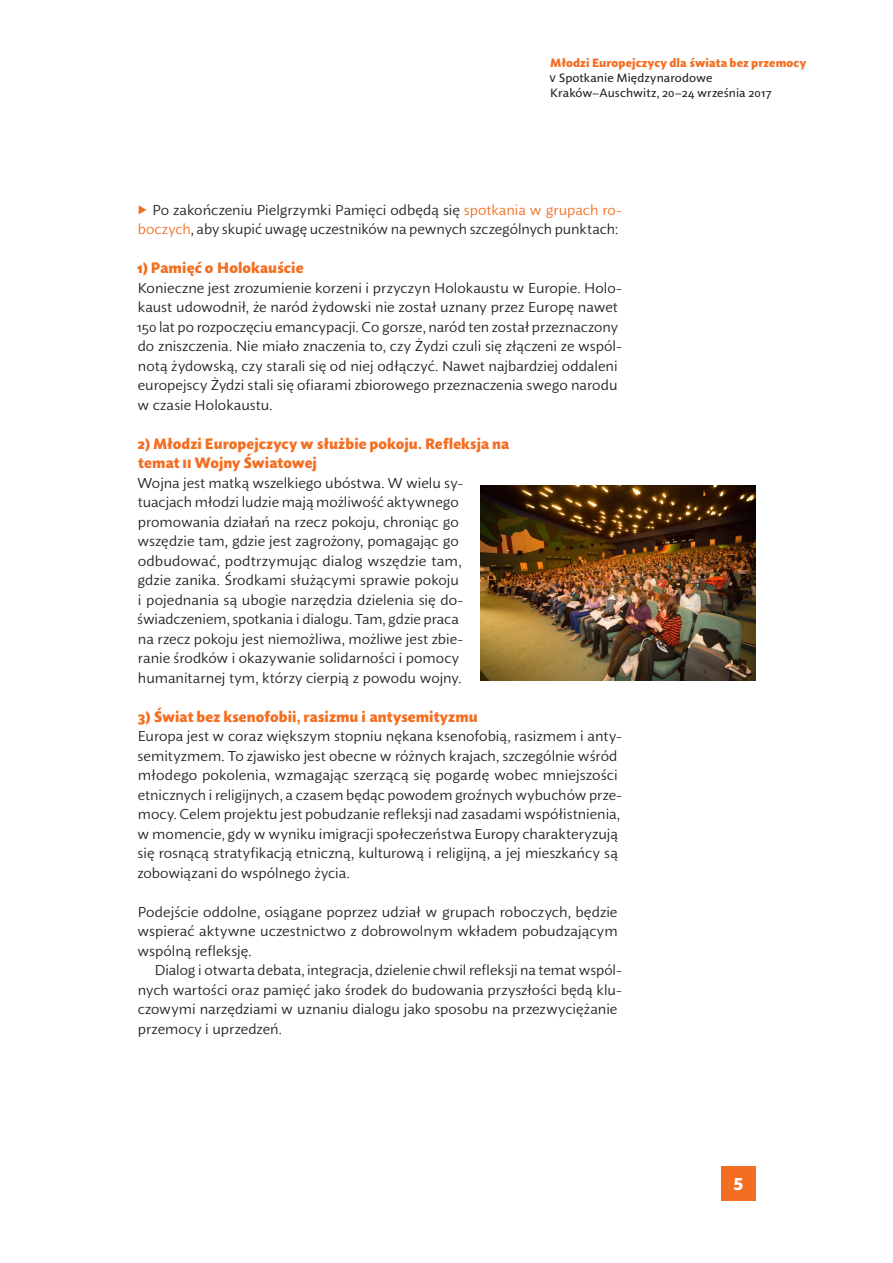
<style>
.page{position:relative;width:893px;height:1263px;background:#fff}
.page>*{position:absolute;margin:0;border:0;box-sizing:border-box;transform-origin:0 0}
.t1{font:900 18px "Lelum Sans";color:#fff}
.t2{font:900 15px/19.5px "Lelum Sans";letter-spacing:.005em;color:#f36e21}
.t3{font:14.25px/19.5px "Lelum Sans";color:#231f20}
.t4{font:12px/15px "Lelum Sans";letter-spacing:.005em;color:#231f20}
.t5{font:900 12px "Lelum Sans";letter-spacing:.015em;color:#f36e21}
.s1{color:#f36e21}
</style>
<div class="page">
<div style="left:721px;top:1166px;width:35px;height:34px;background:#f36e21"></div>
<img style="left:481px;top:486px;width:275px;height:194px">
<p class="t5" style="left:550px;top:53px;width:258px">Młodzi Europejczycy dla świata bez przemocy</p>
<p class="t4" style="left:549px;top:71px;width:223px">V Spotkanie Międzynarodowe<br>Kraków–Auschwitz, 20–24 września 2017</p>
<p class="t3" style="left:138px;top:200px;width:485px;text-align:right">Po zakończeniu Pielgrzymki Pamięci odbędą się <span class="s1">spotkania w grupach ro&shy;boczych</span>, aby skupić uwagę uczestników na pewnych szczególnych punktach:</p>
<p class="t2" style="left:137px;top:258px;width:168px">1) Pamięć o Holokauście</p>
<p class="t3" style="left:137px;top:278px;width:486px">Konieczne jest zrozumienie korzeni i przyczyn Holokaustu w Europie. Holo&shy;kaust udowodnił, że naród żydowski nie został uznany przez Europę nawet 150 lat po rozpoczęciu emancypacji. Co gorsze, naród ten został przeznaczony do zniszczenia. Nie miało znaczenia to, czy Żydzi czuli się złączeni ze wspól&shy;notą żydowską, czy starali się od niej odłączyć. Nawet najbardziej oddaleni europejscy Żydzi stali się ofiarami zbiorowego przeznaczenia swego narodu w czasie Holokaustu.</p>
<p class="t2" style="left:137px;top:434px;width:373px">2) Młodzi Europejczycy w służbie pokoju. Refleksja na temat II Wojny Światowej</p>
<p class="t3" style="left:137px;top:473px;width:327px">Wojna jest matką wszelkiego ubóstwa. W wielu sy&shy;tuacjach młodzi ludzie mają możliwość aktywnego promowania działań na rzecz pokoju, chroniąc go wszędzie tam, gdzie jest zagrożony, pomagając go odbudować, podtrzymując dialog wszędzie tam, gdzie zanika. Środkami służącymi sprawie pokoju i pojednania są ubogie narzędzia dzielenia się do&shy;świadczeniem, spotkania i dialogu. Tam, gdzie praca na rzecz pokoju jest niemożliwa, możliwe jest zbie&shy;ranie środków i okazywanie solidarności i pomocy humanitarnej tym, którzy cierpią z powodu wojny.</p>
<p class="t2" style="left:138px;top:707px;width:342px">3) Świat bez ksenofobii, rasizmu i antysemityzmu</p>
<p class="t3" style="left:137px;top:727px;width:486px">Europa jest w coraz większym stopniu nękana ksenofobią, rasizmem i anty&shy;semityzmem. To zjawisko jest obecne w różnych krajach, szczególnie wśród młodego pokolenia, wzmagając szerzącą się pogardę wobec mniejszości etnicznych i religijnych, a czasem będąc powodem groźnych wybuchów prze&shy;mocy. Celem projektu jest pobudzanie refleksji nad zasadami współistnienia, w momencie, gdy w wyniku imigracji społeczeństwa Europy charakteryzują się rosnącą stratyfikacją etniczną, kulturową i religijną, a jej mieszkańcy są zobowiązani do wspólnego życia.</p>
<p class="t3" style="left:138px;top:902px;width:482px;text-align:justify">Podejście oddolne, osiągane poprzez udział w grupach roboczych, będzie wspierać aktywne uczestnictwo z dobrowolnym wkładem pobudzającym wspólną refleksję.</p>
<p class="t3" style="left:138px;top:961px;width:485px;text-indent:17px">Dialog i otwarta debata, integracja, dzielenie chwil refleksji na temat wspól&shy;nych wartości oraz pamięć jako środek do budowania przyszłości będą klu&shy;czowymi narzędziami w uznaniu dialogu jako sposobu na przezwyciężanie przemocy i uprzedzeń.</p>
<p class="t1" style="left:733px;top:1170px;width:13px">5</p>
</div>
